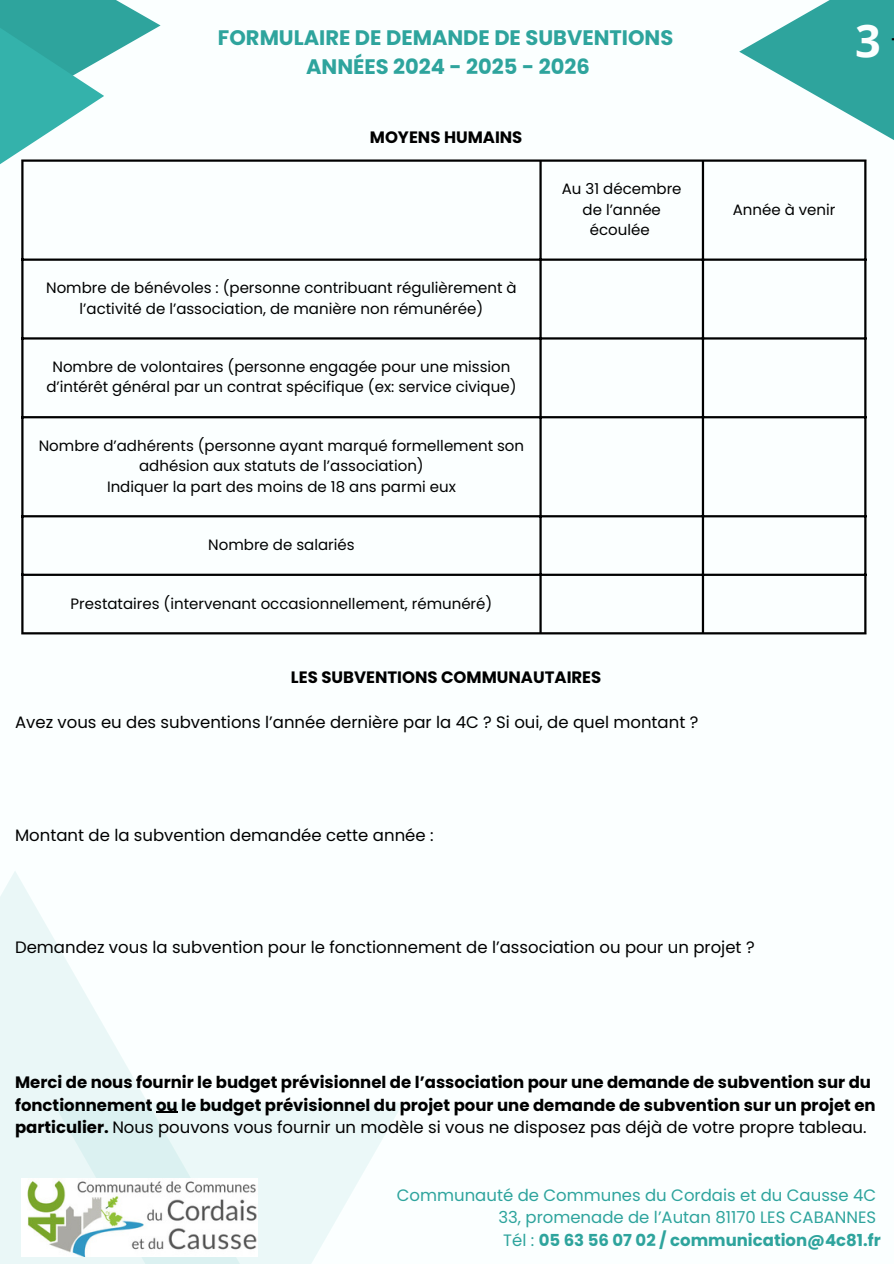
<style>
.page{position:relative;width:894px;height:1264px;background:#fff}
.page>*{position:absolute;margin:0;border:0;box-sizing:border-box;transform-origin:0 0}
.t1{font:700 45px "Open Sans";color:#fbffff}
.t2{font:700 21px/29.2px "Poppins";color:#2ea49d;text-align:center}
.t3{font:700 16.5px/22.5px "Poppins";color:#000}
.t4{font:16.5px "Poppins";color:#000}
.t5{font:16.5px "Poppins";color:#2ea49d}
.t6{font:700 16.5px "Poppins";color:#2ea49d}
.t7{font:15px/20.2px "Poppins";color:#000;text-align:center}
.s1{font-weight:400}
</style>
<div class="page">
<div style="left:0;top:0;width:893px;height:1263px;background:#fbffff"></div>
<div style="left:0;top:870px;width:280px;height:393px;background:linear-gradient(to right,#ecf8f8,#fff)"></div>
<div style="left:53px;top:1102px;width:350px;height:161px;background:linear-gradient(to right,#dcf1f1,#f5fdfd)"></div>
<svg style="left:156px;top:1111px;width:22px;height:1px"></svg>
<svg style="left:739px;top:0;width:154px;height:186px"></svg>
<svg style="left:104px;top:0;width:56px;height:58px;fill:#2ea49d"></svg>
<svg style="left:0;top:0;width:104px;height:164px"></svg>
<img style="left:21px;top:1178px;width:237px;height:78px">
<hr style="left:21px;top:162px;width:3px;height:470px;background:#000">
<hr style="left:539px;top:162px;width:2px;height:470px;background:#000">
<hr style="left:701px;top:162px;width:3px;height:470px;background:#000">
<hr style="left:864px;top:162px;width:2px;height:470px;background:#000">
<hr style="left:21px;top:159px;width:845px;height:3px;background:#000">
<hr style="left:21px;top:258px;width:845px;height:3px;background:#000">
<hr style="left:21px;top:337px;width:845px;height:2px;background:#000">
<hr style="left:21px;top:416px;width:845px;height:2px;background:#000">
<hr style="left:21px;top:515px;width:845px;height:2px;background:#000">
<hr style="left:21px;top:573px;width:845px;height:3px;background:#000">
<hr style="left:21px;top:632px;width:845px;height:2px;background:#000">
<h1 class="t2" style="left:218px;top:23px;width:456px">FORMULAIRE DE DEMANDE DE SUBVENTIONS<br>ANNÉES 2024 - 2025 - 2026</h1>
<h3 class="t3" style="left:370px;top:126px;width:154px">MOYENS HUMAINS</h3>
<p class="t7" style="left:46px;top:278px;width:472px">Nombre de bénévoles : (personne contribuant régulièrement à l’activité de l’association, de manière non rémunérée)</p>
<p class="t7" style="left:46px;top:357px;width:471px">Nombre de volontaires (personne engagée pour une mission d’intérêt général par un contrat spécifique (ex: service civique)</p>
<p class="t7" style="left:39px;top:435px;width:487px">Nombre d’adhérents (personne ayant marqué formellement son adhésion aux statuts de l’association)</p>
<p class="t7" style="left:107px;top:476px;width:350px">Indiquer la part des moins de 18 ans parmi eux</p>
<p class="t7" style="left:208px;top:534px;width:148px">Nombre de salariés</p>
<p class="t7" style="left:71px;top:593px;width:423px">Prestataires (intervenant occasionnellement, rémunéré)</p>
<p class="t7" style="left:561px;top:179px;width:121px">Au 31 décembre de l’année écoulée</p>
<h3 class="t3" style="left:291px;top:666px;width:312px">LES SUBVENTIONS COMMUNAUTAIRES</h3>
<p class="t4" style="left:15px;top:710px;width:684px">Avez vous eu des subventions l’année dernière par la 4C ? Si oui, de quel montant ?</p>
<p class="t1" style="left:854px;top:9px;width:27px">3</p>
<p class="t7" style="left:732px;top:199px;width:104px">Année à venir</p>
<p class="t4" style="left:15px;top:823px;width:420px">Montant de la subvention demandée cette année :</p>
<p class="t4" style="left:15px;top:935px;width:740px">Demandez vous la subvention pour le fonctionnement de l’association ou pour un projet ?</p>
<p class="t3" style="left:15px;top:1071px;width:861px">Merci de nous fournir le budget prévisionnel de l’association pour une demande de subvention sur du fonctionnement ou le budget prévisionnel du projet pour une demande de subvention sur un projet en particulier. <span class="s1">Nous pouvons vous fournir un modèle si vous ne disposez pas déjà de votre propre tableau.</span></p>
<p class="t5" style="left:397px;top:1183px;width:481px">Communauté de Communes du Cordais et du Causse 4C</p>
<p class="t5" style="left:498px;top:1205px;width:379px">33, promenade de l’Autan 81170 LES CABANNES</p>
<p class="t6" style="left:503px;top:1228px;width:379px"><span class="s1">Tél :</span> 05 63 56 07 02 / communication@4c81.fr</p>
</div>
